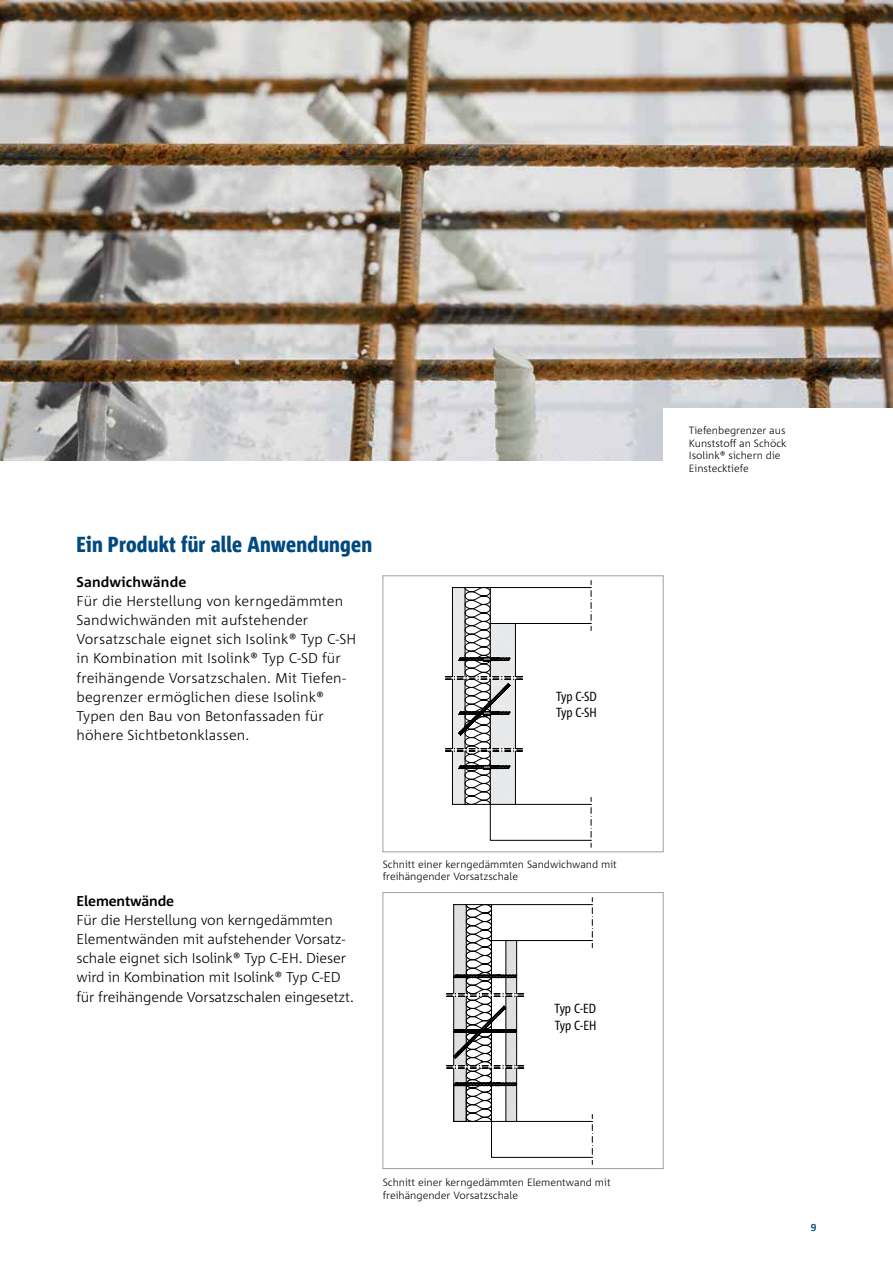
<style>
.page{position:relative;width:893px;height:1263px;background:#fff}
.page>*{position:absolute;margin:0;border:0;box-sizing:border-box;transform-origin:0 0}
.t1{font:800 condensed 21.75px "Corpid Schoeck";letter-spacing:.01em;color:#004a80}
.t2{font:300 14.25px/19.2px "Corpid Schoeck";letter-spacing:.01em;color:#000}
.t3{font:300 14.25px/19.2px "Corpid Schoeck";letter-spacing:-.01em;color:#000}
.t4{font:700 14.25px "Corpid Schoeck";letter-spacing:-.005em;color:#000}
.t5{font:13.2px/16.8px "Corpid Cd Schoeck";color:#000}
.t6{font:300 10.5px/12.8px "Corpid Schoeck";color:#000}
.t7{font:700 10.5px "Corpid Schoeck";color:#004a80}
</style>
<div class="page">
<img style="left:0;top:0;width:893px;height:461px">
<svg style="left:447px;top:897px;width:146px;height:267px"></svg>
<div style="left:383px;top:892px;width:280px;height:277px;border:1px solid #9d9fa2"></div>
<svg style="left:445px;top:580px;width:147px;height:267px"></svg>
<div style="left:383px;top:576px;width:280px;height:276px;border:1px solid #9d9fa2"></div>
<div style="left:663px;top:408px;width:230px;height:64px;background:#fff"></div>
<h1 class="t1" style="left:77px;top:531px;width:297px">Ein Produkt für alle Anwendungen</h1>
<p class="t4" style="left:77px;top:573px;width:111px">Sandwichwände</p>
<p class="t2" style="left:77px;top:591px;width:281px">Für die Herstellung von kerngedämmten Sandwichwänden mit aufstehender Vorsatzschale eignet sich Isolink® Typ C-SH in Kombination mit Isolink® Typ C-SD für freihängende Vorsatzschalen. Mit Tiefen&shy;begrenzer ermöglichen diese Isolink® Typen den Bau von Betonfassaden für höhere Sichtbetonklassen.</p>
<p class="t5" style="left:556px;top:688px;width:42px">Typ C-SD<br>Typ C-SH</p>
<p class="t4" style="left:77px;top:892px;width:99px">Elementwände</p>
<p class="t3" style="left:77px;top:910px;width:279px">Für die Herstellung von kerngedämmten Elementwänden mit aufstehender Vorsatz&shy;schale eignet sich Isolink® Typ C-EH. Dieser wird in Kombination mit Isolink® Typ C-ED für freihängende Vorsatzschalen eingesetzt.</p>
<p class="t6" style="left:383px;top:857px;width:236px">Schnitt einer kerngedämmten Sandwichwand mit freihängender Vorsatzschale</p>
<p class="t5" style="left:555px;top:1000px;width:43px">Typ C-ED<br>Typ C-EH</p>
<p class="t6" style="left:383px;top:1176px;width:229px">Schnitt einer kerngedämmten Elementwand mit freihängender Vorsatzschale</p>
<p class="t6" style="left:689px;top:424px;width:99px">Tiefenbegrenzer aus<br>Kunststoff an Schöck<br>Isolink® sichern die<br>Einstecktiefe</p>
<p class="t7" style="left:811px;top:1221px;width:7px">9</p>
</div>
